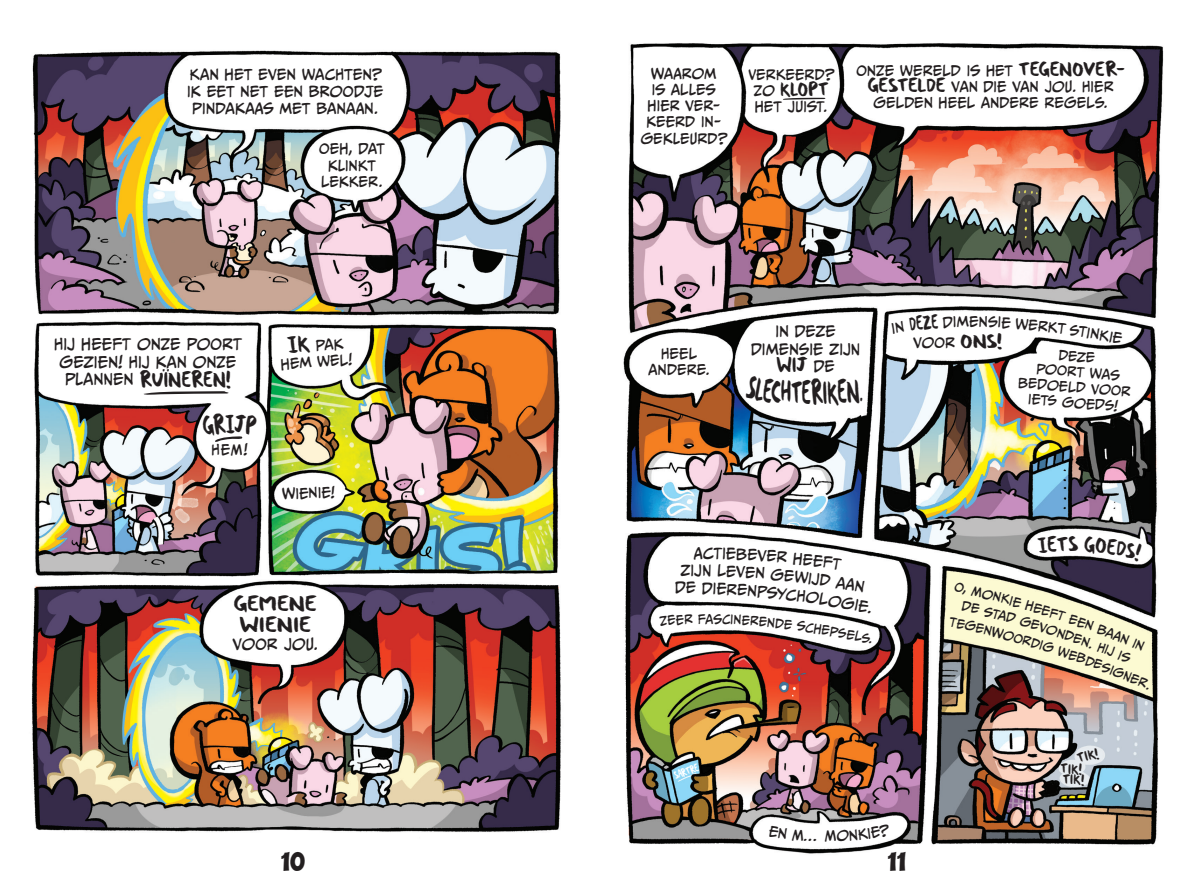
<style>
.page{position:relative;width:1191px;height:893px;background:#fff}
.page>*{position:absolute;margin:0;border:0;box-sizing:border-box;transform-origin:0 0}
.t1{font:27.3px "Jamie Smart";color:#231f20;scale:.52 1}
.t2{font:22.5px "BD Cartoon Shout";color:#231f20}
.t3{font:21.6px "Jamie Smart";color:#231f20;scale:.67 1}
.t4{font:18.15px "Jamie Smart";letter-spacing:-.01em;color:#231f20;scale:.8 1}
.t5{font:17.85px/21px "Jamie Smart";letter-spacing:.005em;color:#231f20;text-align:center}
.t6{font:17.7px "Jamie Smart";color:#231f20;scale:.8 1}
.t7{font:16.5px "Jamie Smart";letter-spacing:-.015em;color:#231f20;scale:.8 1}
.t8{font:16.35px "Jamie Smart";color:#231f20;scale:.8 1}
.t9{font:14.85px/17.7px "CC Meanwhile";letter-spacing:-.005em;color:#231f20;text-align:center}
.t10{font:14.55px "CC Meanwhile";color:#231f20}
.t11{font:14.4px/17.4px "CC Meanwhile";letter-spacing:-.01em;color:#231f20;text-align:center}
.t12{font:14.25px "CC Meanwhile";color:#231f20}
.t13{font:13.95px/16.8px "CC Meanwhile";letter-spacing:.01em;color:#231f20;text-align:center}
.t14{font:13.5px/16.2px "CC Meanwhile";letter-spacing:.01em;color:#231f20;text-align:center}
.t15{font:12.9px/15.5px "CC Meanwhile";color:#231f20;text-align:center}
.t16{font:12px "CC Meanwhile";color:#231f20}
.t17{font:11.85px/10.5px "Jamie Smart";color:#231f20;scale:.8 1}
.t18{font:9px "Jamie Smart";color:#fff;scale:.67 1}
.s1{font-family:"CC Meanwhile";font-size:14.85px}
.s2{font-family:"Jamie Smart";font-size:19.5px}
.s3{font-family:"CC Meanwhile";font-size:13.5px}
.s4{font-family:"Jamie Smart";font-size:16.5px}
.s5{font-family:"CC Meanwhile";font-size:14.4px}
</style>
<div class="page">
<img style="left:31px;top:50px;width:530px;height:782px">
<img style="left:623px;top:43px;width:541px;height:811px">
<svg style="left:782px;top:98px;width:43px;height:2px"></svg>
<svg style="left:144px;top:391px;width:86px;height:4px"></svg>
<svg style="left:202px;top:413px;width:55px;height:29px"></svg>
<svg style="left:745px;top:376px;width:57px;height:27px"></svg>
<svg style="left:811px;top:378px;width:51px;height:28px"></svg>
<svg style="left:1037px;top:536px;width:41px;height:17px"></svg>
<svg style="left:1084px;top:536px;width:58px;height:25px"></svg>
<svg style="left:659px;top:547px;width:212px;height:97px"></svg>
<svg style="left:768px;top:825px;width:48px;height:17px"></svg>
<svg style="left:825px;top:824px;width:65px;height:18px"></svg>
<svg style="left:891px;top:314px;width:77px;height:20px"></svg>
<svg style="left:979px;top:316px;width:144px;height:29px"></svg>
<svg style="left:948px;top:582px;width:200px;height:108px"></svg>
<p class="t13" style="left:187px;top:66px;width:198px">KAN HET EVEN WACHTEN?<br>IK EET NET EEN BROODJE<br>PINDAKAAS MET BANAAN.</p>
<p class="t14" style="left:319px;top:141px;width:67px">OEH, DAT<br>KLINKT<br>LEKKER.</p>
<p class="t9" style="left:54px;top:335px;width:189px">HIJ HEEFT ONZE POORT<br>GEZIEN! HIJ KAN ONZE</p>
<h3 class="t4" style="left:65px;top:368px;width:209px"><span class="s1">PLANNEN</span> RUINEREN!</h3>
<p class="t8" style="left:163px;top:355px;width:10px">..</p>
<h3 class="t3" style="left:225px;top:411px;width:16px">I</h3>
<p class="t14" style="left:211px;top:442px;width:38px">HEM!</p>
<p class="t14" style="left:279px;top:340px;width:73px;rotate:-4deg"><span class="s2">IK</span> PAK<br>HEM WEL!</p>
<p class="t14" style="left:282px;top:486px;width:54px;rotate:-2deg">WIENIE!</p>
<h3 class="t5" style="left:234px;top:594px;width:85px">GEMENE<br>WIENIE</h3>
<p class="t10" style="left:233px;top:635px;width:87px">VOOR JOU.</p>
<p class="t14" style="left:640px;top:65px;width:88px">WAAROM<br>IS ALLES<br>HIER VER-<br>KEERD IN-<br>GEKLEURD?</p>
<p class="t14" style="left:748px;top:66px;width:87px">VERKEERD?</p>
<p class="t7" style="left:753px;top:79px;width:96px"><span class="s3">ZO</span> KLOPT</p>
<p class="t14" style="left:754px;top:99px;width:74px">HET JUIST.</p>
<p class="t14" style="left:856px;top:62px;width:270px">ONZE WERELD IS HET <span class="s4">TEGENOVER-<br>GESTELDE</span> VAN DIE VAN JOU. HIER<br>GELDEN HEEL ANDERE REGELS.</p>
<p class="t14" style="left:648px;top:346px;width:63px">HEEL<br>ANDERE.</p>
<p class="t11" style="left:751px;top:323px;width:110px">I N DEZE<br>DIMENSIE ZIJN</p>
<h3 class="t6" style="left:776px;top:354px;width:75px">WIJ <span class="s5">DE</span></h3>
<h1 class="t1" style="left:801px;top:376px;width:20px">E</h1>
<p class="t12" style="left:694px;top:544px;width:10px">A</p>
<p class="t12" style="left:680px;top:561px;width:15px">ZI</p>
<p class="t12" style="left:675px;top:579px;width:12px">D</p>
<p class="t16" style="left:705px;top:611px;width:9px">A</p>
<p class="t18" style="left:673px;top:770px;width:39px;rotate:-19deg">SARTRE</p>
<p class="t14" style="left:969px;top:313px;width:11px">E</p>
<p class="t14" style="left:913px;top:334px;width:91px">VOOR <span class="s4">ONS!</span></p>
<p class="t15" style="left:1021px;top:344px;width:114px;rotate:5deg">DEZE<br>POORT WAS<br>BEDOELD VOOR<br>IETS GO EDS!</p>
<p class="t17" style="left:1076px;top:754px;width:29px;rotate:-14deg">TIK!</p>
<p class="t17" style="left:1060px;top:764px;width:32px;rotate:2deg">TIK!<br>TIK!</p>
<h2 class="t2" style="left:281px;top:850px;width:26px">10</h2>
<h2 class="t2" style="left:888px;top:850px;width:20px">11</h2>
</div>
